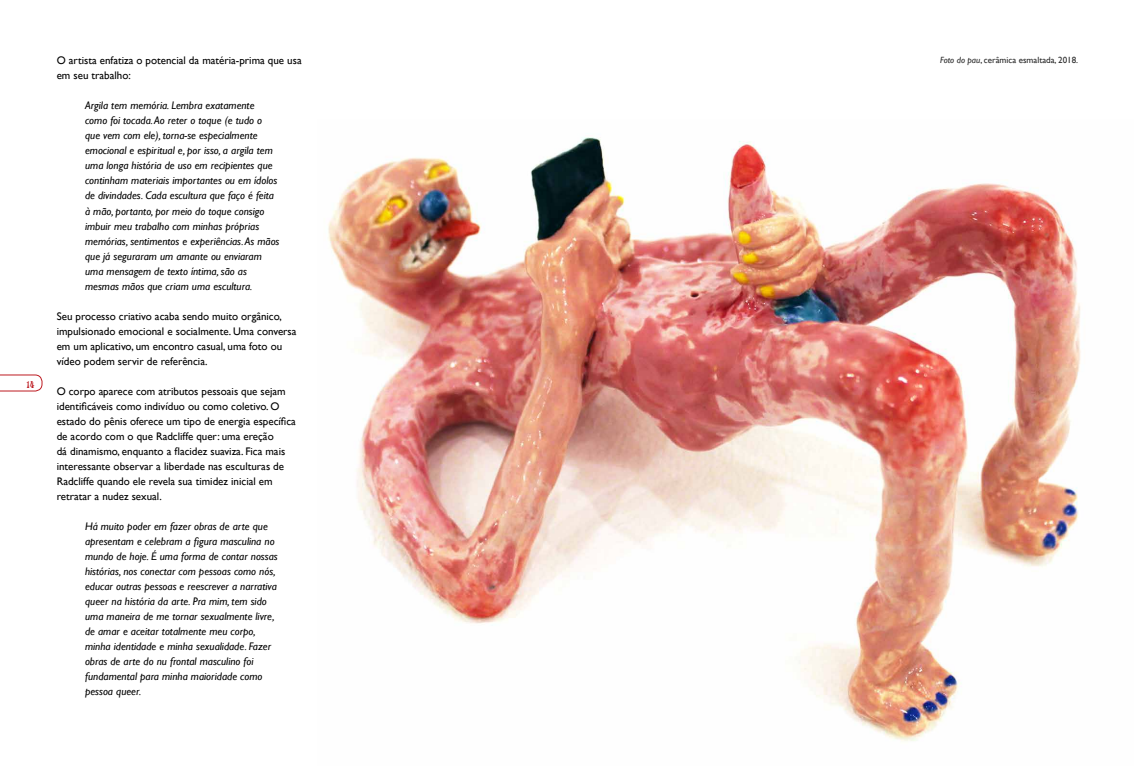
<style>
.page{position:relative;width:1134px;height:766px;background:#fff}
.page>*{position:absolute;margin:0;border:0;box-sizing:border-box;transform-origin:0 0}
.t1{font:italic 11px/15px "Gill Sans";color:#000}
.t2{font:11px/15px "Gill Sans";color:#000}
.t3{font:11px "Eckmann D";color:#bd1b21}
.t4{font:9px "Gill Sans";color:#000}
.s1{font-style:italic}
</style>
<div class="page">
<svg style="left:0;top:374px;width:43px;height:18px"></svg>
<img style="left:328px;top:137px;width:753px;height:604px">
<p class="t3" style="left:26px;top:378px;width:10px">14</p>
<p class="t2" style="left:57px;top:53px;width:247px">O artista enfatiza o potencial da matéria-prima que usa em seu trabalho:</p>
<p class="t1" style="left:85px;top:98px;width:196px">Argila tem memória. Lembra exatamente como foi tocada. Ao reter o toque (e tudo o que vem com ele), torna-se especialmente emocional e espiritual e, por isso, a argila tem uma longa história de uso em recipientes que continham materiais importantes ou em ídolos de divindades. Cada escultura que faço é feita à mão, portanto, por meio do toque consigo imbuir meu trabalho com minhas próprias memórias, sentimentos e experiências. As mãos que já seguraram um amante ou enviaram uma mensagem de texto íntima, são as mesmas mãos que criam uma escultura.</p>
<p class="t2" style="left:57px;top:308px;width:241px">Seu processo criativo acaba sendo muito orgânico, impulsionado emocional e socialmente. Uma conversa em um aplicativo, um encontro casual, uma foto ou vídeo podem servir de referência.</p>
<p class="t2" style="left:57px;top:383px;width:241px">O corpo aparece com atributos pessoais que sejam identificáveis como indivíduo ou como coletivo. O estado do pênis oferece um tipo de energia específica de acordo com o que Radcliffe quer: uma ereção<br>dá dinamismo, enquanto a flacidez suaviza. Fica mais interessante observar a liberdade nas esculturas de Radcliffe quando ele revela sua timidez inicial em retratar a nudez sexual.</p>
<p class="t1" style="left:85px;top:518px;width:194px">Há muito poder em fazer obras de arte que apresentam e celebram a figura masculina no mundo de hoje. É uma forma de contar nossas histórias, nos conectar com pessoas como nós, educar outras pessoas e reescrever a narrativa queer na história da arte. Pra mim, tem sido uma maneira de me tornar sexualmente livre, de amar e aceitar totalmente meu corpo, minha identidade e minha sexualidade. Fazer obras de arte do nu frontal masculino foi fundamental para minha maioridade como pessoa queer.</p>
<p class="t4" style="left:940px;top:55px;width:140px"><span class="s1">Foto do pau</span>, cerâmica esmaltada, 2018.</p>
</div>
